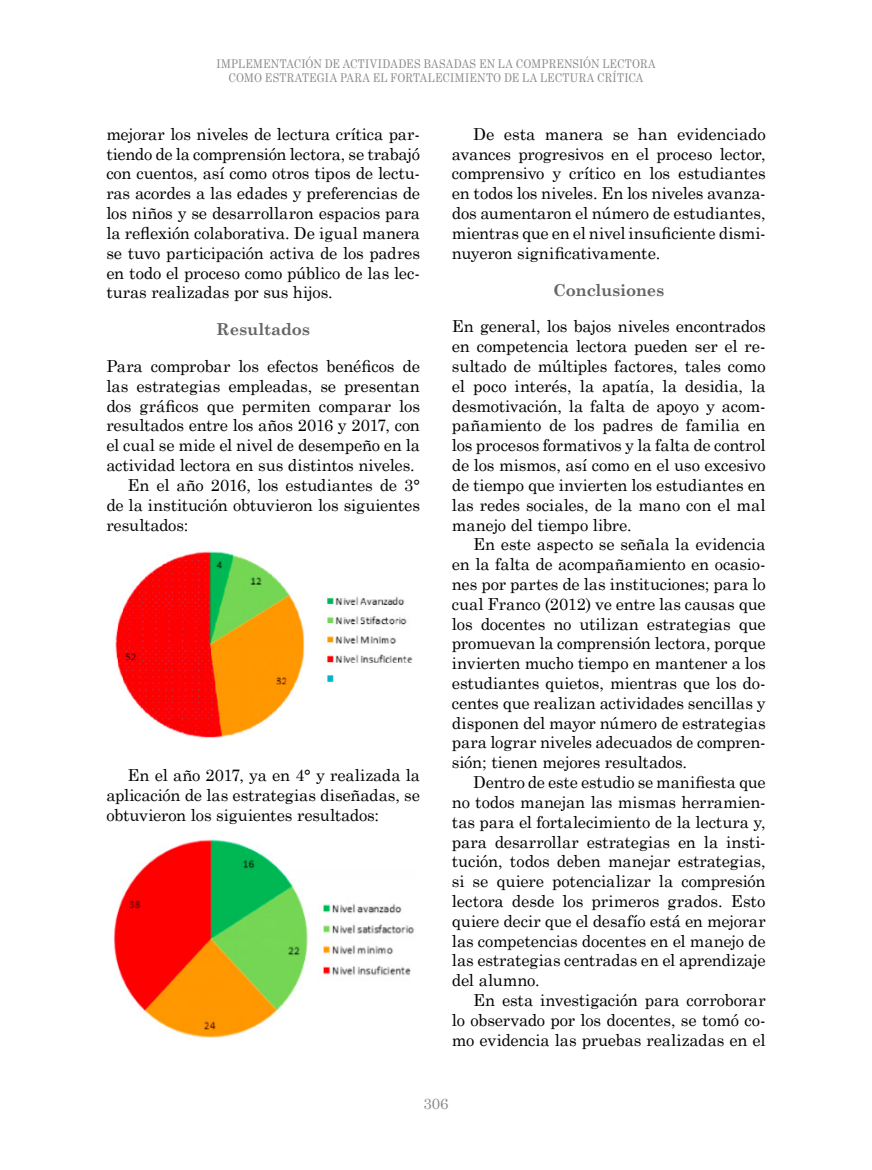
<style>
.page{position:relative;width:872px;height:1170px;background:#fff}
.page>*{position:absolute;margin:0;border:0;box-sizing:border-box;transform-origin:0 0}
.t1{font:16.5px/19.8px "Century Schoolbook";letter-spacing:-.01em;color:#000;text-align:justify}
.t2{font:700 16.5px "Century Schoolbook";letter-spacing:-.015em;color:#666}
.t3{font:15px "Century Schoolbook";color:#898989}
.t4{font:12px/14.4px "Century Schoolbook";letter-spacing:.025em;color:#898989;text-align:center;scale:.86 1}
</style>
<div class="page">
<img style="left:115px;top:551px;width:297px;height:187px">
<img style="left:113px;top:839px;width:302px;height:199px">
<p class="t4" style="left:216px;top:55px;width:512px">IMPLEMENTACIÓN DE ACTIVIDADES BASADAS EN LA COMPRENSIÓN LECTORA<br>COMO ESTRATEGIA PARA EL FORTALECIMIENTO DE LA LECTURA CRÍTICA</p>
<p class="t1" style="left:106px;top:122px;width:315px">mejorar los niveles de lectura crítica par&shy;tiendo de la comprensión lectora, se trabajó con cuentos, así como otros tipos de lectu&shy;ras acordes a las edades y preferencias de los niños y se desarrollaron espacios para la reflexión colaborativa. De igual manera se tuvo participación activa de los padres en todo el proceso como público de las lec&shy;turas realizadas por sus hijos.</p>
<p class="t2" style="left:216px;top:316px;width:95px">Resultados</p>
<p class="t1" style="left:106px;top:355px;width:315px">Para comprobar los efectos benéficos de</p>
<p class="t1" style="left:106px;top:374px;width:315px">las estrategias empleadas, se presentan</p>
<p class="t1" style="left:106px;top:394px;width:315px">dos gráficos que permiten comparar los</p>
<p class="t1" style="left:106px;top:414px;width:315px">resultados entre los años 2016 y 2017, con</p>
<p class="t1" style="left:106px;top:434px;width:315px">el cual se mide el nivel de desempeño en la</p>
<p class="t1" style="left:106px;top:454px;width:310px">actividad lectora en sus distintos niveles.</p>
<p class="t1" style="left:128px;top:473px;width:294px">En el año 2016, los estudiantes de 3°</p>
<p class="t1" style="left:106px;top:493px;width:315px">de la institución obtuvieron los siguientes</p>
<p class="t1" style="left:106px;top:513px;width:84px">resultados:</p>
<p class="t1" style="left:106px;top:763px;width:315px;text-indent:21px">En el año 2017, ya en 4° y realizada la aplicación de las estrategias diseñadas, se obtuvieron los siguientes resultados:</p>
<p class="t1" style="left:452px;top:122px;width:315px;text-indent:21px">De esta manera se han evidenciado avances progresivos en el proceso lector, comprensivo y crítico en los estudiantes en todos los niveles. En los niveles avanza&shy;dos aumentaron el número de estudiantes, mientras que en el nivel insuficiente dismi&shy;nuyeron significativamente.</p>
<p class="t2" style="left:553px;top:277px;width:113px">Conclusiones</p>
<p class="t1" style="left:452px;top:315px;width:315px">En general, los bajos niveles encontrados en competencia lectora pueden ser el re&shy;sultado de múltiples factores, tales como el poco interés, la apatía, la desidia, la desmotivación, la falta de apoyo y acom&shy;pañamiento de los padres de familia en los procesos formativos y la falta de control de los mismos, así como en el uso excesivo de tiempo que invierten los estudiantes en las redes sociales, de la mano con el mal manejo del tiempo libre.</p>
<p class="t1" style="left:452px;top:533px;width:315px;text-indent:21px">En este aspecto se señala la evidencia en la falta de acompañamiento en ocasio&shy;nes por partes de las instituciones; para lo cual Franco (2012) ve entre las causas que los docentes no utilizan estrategias que promuevan la comprensión lectora, porque invierten mucho tiempo en mantener a los estudiantes quietos, mientras que los do&shy;centes que realizan actividades sencillas y disponen del mayor número de estrategias para lograr niveles adecuados de compren&shy;sión; tienen mejores resultados.</p>
<p class="t1" style="left:452px;top:770px;width:315px;text-indent:21px">Dentro de este estudio se manifiesta que no todos manejan las mismas herramien&shy;tas para el fortalecimiento de la lectura y, para desarrollar estrategias en la insti&shy;tución, todos deben manejar estrategias, si se quiere potencializar la compresión lectora desde los primeros grados. Esto quiere decir que el desafío está en mejorar las competencias docentes en el manejo de las estrategias centradas en el aprendizaje del alumno.</p>
<p class="t1" style="left:452px;top:988px;width:315px;text-indent:21px">En esta investigación para corroborar lo observado por los docentes, se tomó co&shy;mo evidencia las pruebas realizadas en el</p>
<p class="t3" style="left:423px;top:1090px;width:27px">306</p>
</div>
